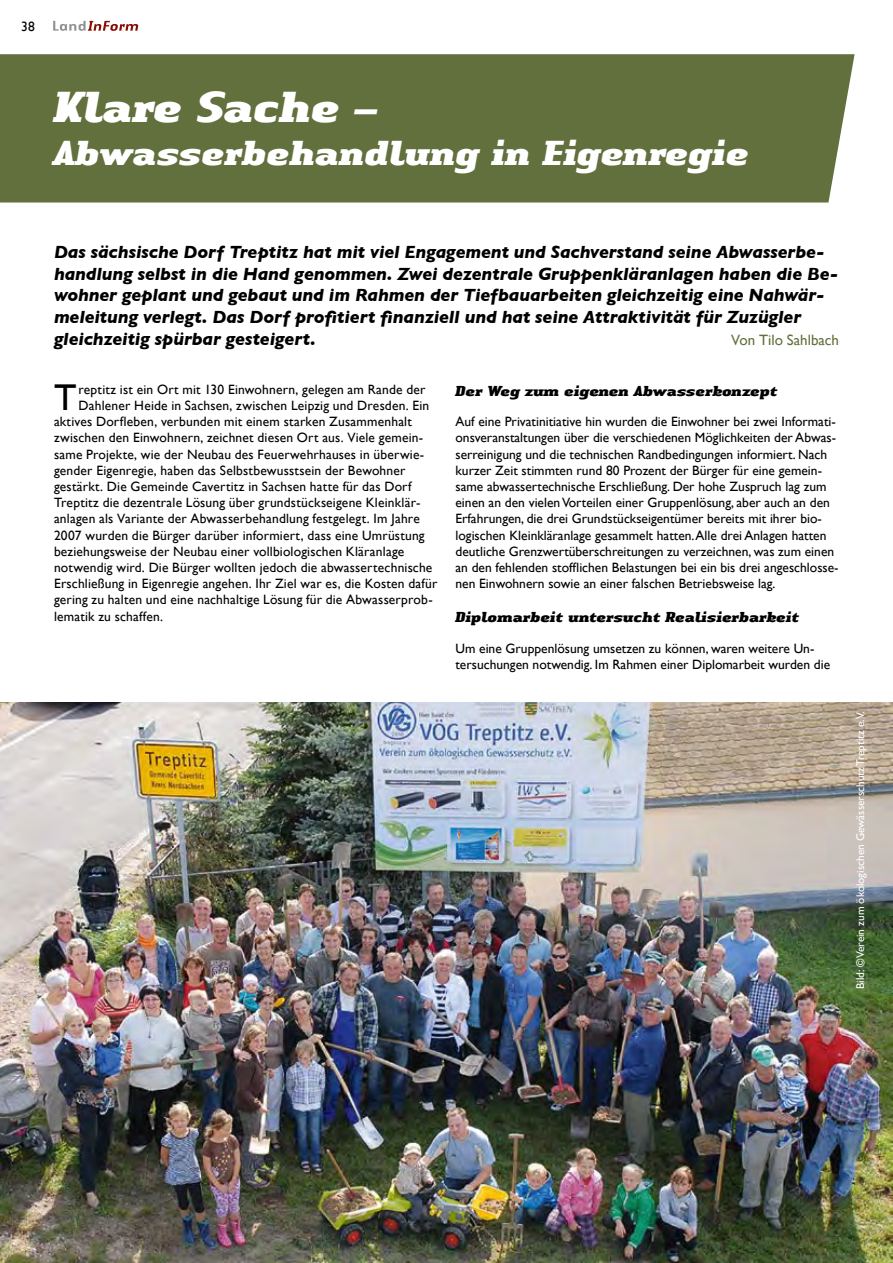
<style>
.page{position:relative;width:893px;height:1263px;background:#fff}
.page>*{position:absolute;margin:0;border:0;box-sizing:border-box;transform-origin:0 0}
.t1{font:italic 900 45px "Authentic Serif Com";color:#fff}
.t2{font:37.2px "Gill Sans";color:#000}
.t3{font:italic 900 36px "Authentic Serif Com";color:#fff}
.t4{font:italic 700 18px/21.6px "Gill Sans";letter-spacing:-.01em;color:#000}
.t5{font:italic 900 15px "Authentic Serif Com";color:#000}
.t6{font:15px "Gill Sans";color:#61703d}
.t7{font:13.5px/16.2px "Gill Sans";color:#000}
.t8{font:11.25px "Gill Sans";color:#fff}
</style>
<div class="page">
<svg style="left:53px;top:21px;width:85px;height:10px"></svg>
<img style="left:0;top:702px;width:893px;height:561px">
<div style="left:0;top:54px;width:855px;height:148px;background:#61703d"></div>
<p class="t7" style="left:21px;top:18px;width:15px">38</p>
<h1 class="t1" style="left:54px;top:78px;width:325px">Klare Sache –</h1>
<h3 class="t3" style="left:54px;top:130px;width:697px">Abwasserbehandlung in Eigenregie</h3>
<p class="t4" style="left:54px;top:241px;width:786px">Das sächsische Dorf Treptitz hat mit viel Engagement und Sachverstand seine Abwasserbe&shy;handlung selbst in die Hand genommen. Zwei dezentrale Gruppenkläranlagen haben die Be&shy;wohner geplant und gebaut und im Rahmen der Tiefbauarbeiten gleichzeitig eine Nahwär&shy;meleitung verlegt. Das Dorf profitiert finanziell und hat seine Attraktivität für Zuzügler gleichzeitig spürbar gesteigert.</p>
<p class="t6" style="left:731px;top:331px;width:109px">Von Tilo Sahlbach</p>
<h2 class="t2" style="left:54px;top:375px;width:24px">T</h2>
<p class="t7" style="left:78px;top:381px;width:348px">reptitz ist ein Ort mit 130 Einwohnern, gelegen am Rande der</p>
<p class="t7" style="left:78px;top:397px;width:352px">Dahlener Heide in Sachsen, zwischen Leipzig und Dresden. Ein</p>
<p class="t7" style="left:54px;top:413px;width:359px">aktives Dorfleben, verbunden mit einem starken Zusammenhalt</p>
<p class="t7" style="left:54px;top:429px;width:371px">zwischen den Einwohnern, zeichnet diesen Ort aus. Viele gemein-</p>
<p class="t7" style="left:54px;top:446px;width:372px">same Projekte, wie der Neubau des Feuerwehrhauses in überwie-</p>
<p class="t7" style="left:54px;top:462px;width:353px">gender Eigenregie, haben das Selbstbewusstsein der Bewohner</p>
<p class="t7" style="left:54px;top:478px;width:359px">gestärkt. Die Gemeinde Cavertitz in Sachsen hatte für das Dorf</p>
<p class="t7" style="left:54px;top:494px;width:368px">Treptitz die dezentrale Lösung über grundstückseigene Kleinklär-</p>
<p class="t7" style="left:54px;top:510px;width:367px">anlagen als Variante der Abwasserbehandlung festgelegt. Im Jahre</p>
<p class="t7" style="left:54px;top:527px;width:372px">2007 wurden die Bürger darüber informiert, dass eine Umrüstung</p>
<p class="t7" style="left:54px;top:543px;width:352px">beziehungsweise der Neubau einer vollbiologischen Kläranlage</p>
<p class="t7" style="left:54px;top:559px;width:380px">notwendig wird. Die Bürger wollten jedoch die abwassertechnische</p>
<p class="t7" style="left:54px;top:575px;width:385px">Erschließung in Eigenregie angehen. Ihr Ziel war es, die Kosten dafür</p>
<p class="t7" style="left:54px;top:591px;width:380px">gering zu halten und eine nachhaltige Lösung für die Abwasserprob-</p>
<p class="t7" style="left:54px;top:608px;width:111px">lematik zu schaffen.</p>
<p class="t5" style="left:455px;top:381px;width:324px">Der Weg zum eigenen Abwasserkonzept</p>
<p class="t7" style="left:455px;top:413px;width:385px">Auf eine Privatinitiative hin wurden die Einwohner bei zwei Informati&shy;onsveranstaltungen über die verschiedenen Möglichkeiten der Abwas&shy;serreinigung und die technischen Randbedingungen informiert. Nach kurzer Zeit stimmten rund 80 Prozent der Bürger für eine gemein&shy;same abwassertechnische Erschließung. Der hohe Zuspruch lag zum einen an den vielen Vorteilen einer Gruppenlösung, aber auch an den Erfahrungen, die drei Grundstückseigentümer bereits mit ihrer bio&shy;logischen Kleinkläranlage gesammelt hatten. Alle drei Anlagen hatten deutliche Grenzwertüberschreitungen zu verzeichnen, was zum einen an den fehlenden stofflichen Belastungen bei ein bis drei angeschlosse&shy;nen Einwohnern sowie an einer falschen Betriebsweise lag.</p>
<p class="t5" style="left:455px;top:608px;width:345px">Diplomarbeit untersucht Realisierbarkeit</p>
<p class="t7" style="left:455px;top:640px;width:376px">Um eine Gruppenlösung umsetzen zu können, waren weitere Un&shy;tersuchungen notwendig. Im Rahmen einer Diplomarbeit wurden die</p>
<p class="t8" style="left:854px;top:989px;width:279px;rotate:-90deg">Bild: © Verein zum ökologischen Gewässerschutz Treptitz e.V.</p>
</div>
